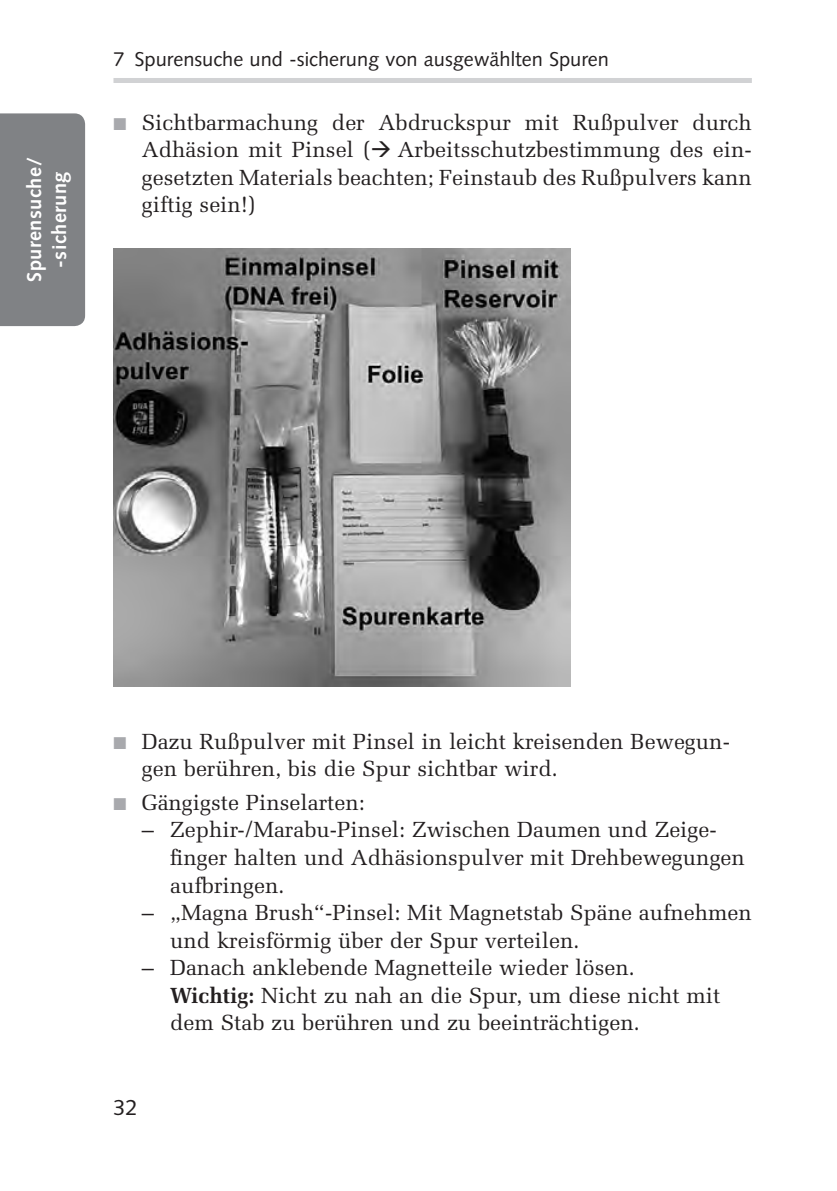
<style>
.page{position:relative;width:837px;height:1191px;background:#fff}
.page>*{position:absolute;margin:0;border:0;box-sizing:border-box;transform-origin:0 0}
.t1{font:22px/27.5px "Melior LT Pro";color:#231f20}
.t2{font:22px "Syntax LT Pro";color:#231f20}
.t3{font:20px "Syntax LT Pro";color:#231f20}
.t4{font:700 20px/25px "Syntax LT Pro";letter-spacing:.025em;color:#fff;text-align:center}
.s1{color:#a8a9ad}
.s2{font-weight:700}
</style>
<div class="page">
<div style="left:113px;top:78px;width:638px;height:5px;background:#d1d2d4"></div>
<div style="left:0;top:113px;width:85px;height:213px;background:#808285"></div>
<img style="left:113px;top:249px;width:456px;height:437px">
<p class="t4" style="left:22px;top:282px;width:126px;rotate:-90deg">Spurensuche/ -sicherung</p>
<p class="t3" style="left:113px;top:47px;width:497px">7 Spurensuche und -sicherung von ausgewählten Spuren</p>
<p class="t1" style="left:142px;top:108px;width:611px;text-align:justify;text-indent:-28px"><span class="s1">■</span> Sichtbarmachung der Abdruckspur mit Rußpulver durch Adhäsion mit Pinsel (→ Arbeitsschutzbestimmung des ein&shy;gesetzten Materials beachten; Feinstaub des Rußpulvers kann giftig sein!)</p>
<p class="t1" style="left:142px;top:727px;width:589px;text-indent:-28px"><span class="s1">■</span> Dazu Rußpulver mit Pinsel in leicht kreisenden Bewegun&shy;gen berühren, bis die Spur sichtbar wird.</p>
<p class="t1" style="left:113px;top:788px;width:253px"><span class="s1">■</span> Gängigste Pinselarten:</p>
<p class="t1" style="left:170px;top:816px;width:576px;text-indent:-28px">– Zephir-/Marabu-Pinsel: Zwischen Daumen und Zeige&shy;finger halten und Adhäsionspulver mit Drehbewegungen aufbringen.</p>
<p class="t1" style="left:170px;top:898px;width:583px;text-indent:-28px">– „Magna Brush“-Pinsel: Mit Magnetstab Späne aufnehmen und kreisförmig über der Spur verteilen.</p>
<p class="t1" style="left:170px;top:953px;width:551px;text-indent:-28px">– Danach anklebende Magnetteile wieder lösen.<br><span class="s2">Wichtig:</span> Nicht zu nah an die Spur, um diese nicht mit dem Stab zu berühren und zu beeinträchtigen.</p>
<p class="t2" style="left:113px;top:1094px;width:26px">32</p>
</div>
